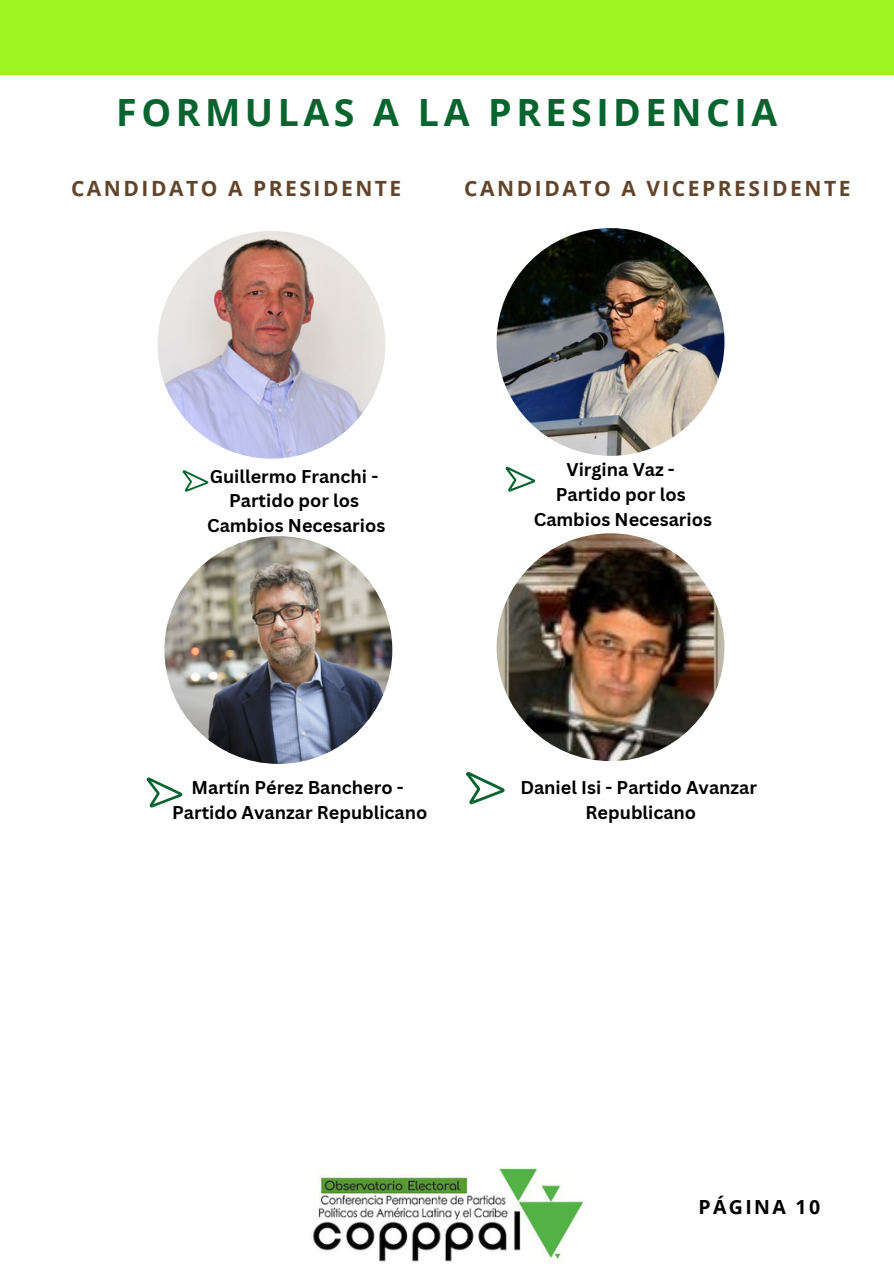
<style>
.page{position:relative;width:894px;height:1264px;background:#fff}
.page>*{position:absolute;margin:0;border:0;box-sizing:border-box;transform-origin:0 0}
.t1{font:700 37.5px "Open Sans";letter-spacing:.12em;color:#07642f}
.t2{font:700 21px "Open Sans";letter-spacing:.12em;color:#62442b}
.t3{font:700 19.5px "Open Sans";letter-spacing:.12em;color:#000}
.t4{font:700 18px "Canva Sans";color:#000}
</style>
<div class="page">
<div style="left:0;top:0;width:893px;height:74px;background:#9cf422"></div>
<img style="left:312px;top:1168px;width:272px;height:94px">
<svg style="left:505px;top:466px;width:30px;height:26px"></svg>
<svg style="left:182px;top:470px;width:26px;height:22px"></svg>
<svg style="left:146px;top:777px;width:37px;height:31px"></svg>
<img style="left:496px;top:533px;width:228px;height:228px;border-radius:50%">
<img style="left:164px;top:536px;width:228px;height:228px;border-radius:50%">
<img style="left:157px;top:231px;width:228px;height:227px;border-radius:50%">
<img style="left:496px;top:228px;width:228px;height:228px;border-radius:50%">
<svg style="left:466px;top:771px;width:38px;height:33px"></svg>
<p class="t1" style="left:116px;top:86px;width:662px">FORMULAS A LA PRESIDENCIA</p>
<p class="t2" style="left:71px;top:174px;width:332px">CANDIDATO A PRESIDENTE</p>
<p class="t2" style="left:464px;top:174px;width:387px">CANDIDATO A VICEPRESIDENTE</p>
<p class="t4" style="left:210px;top:463px;width:170px">Guillermo Franchi -</p>
<p class="t4" style="left:229px;top:488px;width:131px">Partido por los</p>
<p class="t4" style="left:207px;top:513px;width:180px">Cambios Necesarios</p>
<p class="t4" style="left:566px;top:457px;width:110px">Virgina Vaz -</p>
<p class="t4" style="left:555px;top:481px;width:131px">Partido por los</p>
<p class="t4" style="left:533px;top:506px;width:180px">Cambios Necesarios</p>
<p class="t4" style="left:192px;top:775px;width:213px">Martín Pérez Banchero -</p>
<p class="t4" style="left:172px;top:799px;width:257px">Partido Avanzar Republicano</p>
<p class="t4" style="left:520px;top:775px;width:238px">Daniel Isi - Partido Avanzar</p>
<p class="t4" style="left:585px;top:799px;width:112px">Republicano</p>
<p class="t3" style="left:698px;top:1193px;width:123px">PÁGINA 10</p>
</div>
